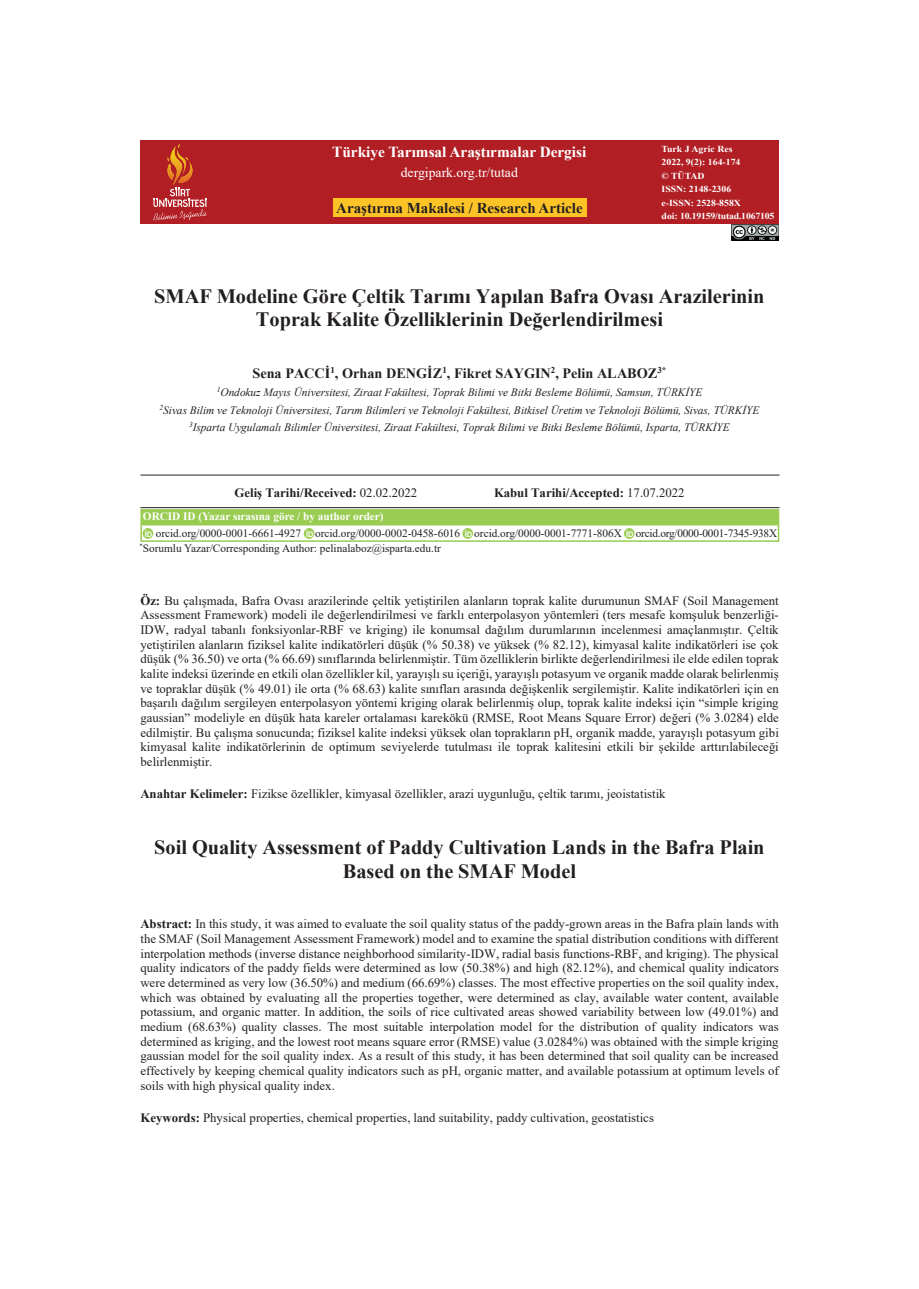
<style>
.page{position:relative;width:919px;height:1289px;background:#fff}
.page>*{position:absolute;margin:0;border:0;box-sizing:border-box;transform-origin:0 0}
.t1{font:700 20.4px/23.2px "Times New Roman";color:#231f20;text-align:center}
.t2{font:700 15.3px "Times New Roman";color:#fff}
.t3{font:700 15px "Times New Roman";color:#231f20}
.t4{font:700 14.25px "Times New Roman";color:#231f20}
.t5{font:13.8px "Times New Roman";color:#fff}
.t6{font:12.75px/14.7px "Times New Roman";letter-spacing:.005em;color:#231f20;text-align:justify}
.t7{font:700 12.75px "Times New Roman";letter-spacing:-.005em;color:#231f20}
.t8{font:italic 11.4px/17.4px "Times New Roman";letter-spacing:-.01em;color:#231f20;text-align:center}
.t9{font:11.4px/13.6px "Times New Roman";letter-spacing:-.01em;color:#231f20}
.t10{font:11.25px "Times New Roman";color:#231f20}
.t11{font:11.25px "Times New Roman";letter-spacing:-.02em;color:#231f20}
.t12{font:700 11.25px "Times New Roman";color:#fff}
.t13{font:700 9.15px/13.5px "Times New Roman";color:#fff;scale:1.06 1}
.t14{font:700 7.5px "Arial";color:#fff}
.s1{font-weight:400}
.s2{font-weight:700}
.s3{font-family:"Arial";font-weight:700;font-size:7.5px;color:#fff}
</style>
<div class="page">
<div style="left:140px;top:140px;width:638px;height:84px;background:#b11f24"></div>
<hr style="left:140px;top:474px;width:639px;height:1px;background:#231f20">
<hr style="left:140px;top:507px;width:639px;height:1px;background:#231f20">
<div style="left:140px;top:509px;width:639px;height:15px;background:#9acc51;border:2px solid #99cc52"></div>
<div style="left:140px;top:524px;width:639px;height:18px;background:#fff;border:2px solid #99cc52"></div>
<div style="left:142px;top:528px;width:11px;height:11px;background:#9ccc52;border-radius:50%"></div>
<div style="left:304px;top:528px;width:10px;height:11px;background:#9ccc52;border-radius:50%"></div>
<div style="left:462px;top:528px;width:11px;height:11px;background:#9ccc52;border-radius:50%"></div>
<div style="left:624px;top:528px;width:10px;height:11px;background:#9ccc52;border-radius:50%"></div>
<svg style="left:153px;top:144px;width:54px;height:76px"></svg>
<img style="left:731px;top:224px;width:47px;height:17px">
<div style="left:333px;top:198px;width:253px;height:19px;background:#fec427"></div>
<p class="t2" style="left:332px;top:141px;width:255px">Türkiye Tarımsal Araştırmalar Dergisi</p>
<p class="t5" style="left:400px;top:162px;width:119px">dergipark.org.tr/tutad</p>
<p class="t3" style="left:336px;top:197px;width:248px">Araştırma Makalesi / Research Article</p>
<p class="t13" style="left:661px;top:141px;width:108px">Turk J Agric Res<br>2022, 9(2): 164-174<br>© TÜTAD<br>ISSN: 2148-2306<br>e-ISSN: 2528-858X<br>doi: 10.19159/tutad.1067105</p>
<h1 class="t1" style="left:154px;top:283px;width:611px">SMAF Modeline Göre Çeltik Tarımı Yapılan Bafra Ovası Arazilerinin<br>Toprak Kalite Özelliklerinin Değerlendirilmesi</h1>
<p class="t4" style="left:252px;top:363px;width:415px">Sena PACCİ<sup>1</sup>, Orhan DENGİZ<sup>1</sup>, Fikret SAYGIN<sup>2</sup>, Pelin ALABOZ<sup>3*</sup></p>
<p class="t8" style="left:159px;top:383px;width:601px"><sup>1</sup>Ondokuz Mayıs Üniversitesi, Ziraat Fakültesi, Toprak Bilimi ve Bitki Besleme Bölümü, Samsun, TÜRKİYE<br><sup>2</sup>Sivas Bilim ve Teknoloji Üniversitesi, Tarım Bilimleri ve Teknoloji Fakültesi, Bitkisel Üretim ve Teknoloji Bölümü, Sivas, TÜRKİYE<br><sup>3</sup>Isparta Uygulamalı Bilimler Üniversitesi, Ziraat Fakültesi, Toprak Bilimi ve Bitki Besleme Bölümü, Isparta, TÜRKİYE</p>
<p class="t7" style="left:234px;top:483px;width:184px">Geliş Tarihi/Received: <span class="s1">02.02.2022</span></p>
<p class="t7" style="left:494px;top:483px;width:192px">Kabul Tarihi/Accepted: <span class="s1">17.07.2022</span></p>
<p class="t9" style="left:140px;top:531px;width:606px">orcid.org/0000-0001-6661-4927; orcid.org/0000-0002-0458-6016; orcid.org/0000-0001-7771-806X; orcid.org/0000-0001-7345-938X <sup>*</sup>Sorumlu Yazar/Corresponding Author: pelinalaboz@isparta.edu.tr</p>
<p class="t6" style="left:140px;top:592px;width:640px"><span class="s2">Öz:</span> Bu çalışmada, Bafra Ovası arazilerinde çeltik yetiştirilen alanların toprak kalite durumunun SMAF (Soil Management Assessment Framework) modeli ile değerlendirilmesi ve farklı enterpolasyon yöntemleri (ters mesafe komşuluk benzerliği-IDW, radyal tabanlı fonksiyonlar-RBF ve kriging) ile konumsal dağılım durumlarının incelenmesi amaçlanmıştır. Çeltik yetiştirilen alanların fiziksel kalite indikatörleri düşük (% 50.38) ve yüksek (% 82.12), kimyasal kalite indikatörleri ise çok düşük (% 36.50) ve orta (% 66.69) sınıflarında belirlenmiştir. Tüm özelliklerin birlikte değerlendirilmesi ile elde edilen toprak kalite indeksi üzerinde en etkili olan özellikler kil, yarayışlı su içeriği, yarayışlı potasyum ve organik madde olarak belirlenmiş ve topraklar düşük (% 49.01) ile orta (% 68.63) kalite sınıfları arasında değişkenlik sergilemiştir. Kalite indikatörleri için en başarılı dağılım sergileyen enterpolasyon yöntemi kriging olarak belirlenmiş olup, toprak kalite indeksi için “simple kriging gaussian” modeliyle en düşük hata kareler ortalaması karekökü (RMSE, Root Means Square Error) değeri (% 3.0284) elde edilmiştir. Bu çalışma sonucunda; fiziksel kalite indeksi yüksek olan toprakların pH, organik madde, yarayışlı potasyum gibi kimyasal kalite indikatörlerinin de optimum seviyelerde tutulması ile toprak kalitesini etkili bir şekilde arttırılabileceği belirlenmiştir.</p>
<p class="t6" style="left:140px;top:785px;width:526px"><span class="s2">Anahtar Kelimeler:</span> Fizikse özellikler, kimyasal özellikler, arazi uygunluğu, çeltik tarımı, jeoistatistik</p>
<h1 class="t1" style="left:154px;top:835px;width:611px">Soil Quality Assessment of Paddy Cultivation Lands in the Bafra Plain<br>Based on the SMAF Model</h1>
<p class="t12" style="left:143px;top:508px;width:242px">ORCID ID (Yazar sırasına göre / by author order)</p>
<p class="t10" style="left:145px;top:525px;width:158px"><span class="s3">İD</span> orcid.org/0000-0001-6661-4927</p>
<p class="t10" style="left:315px;top:525px;width:147px">orcid.org/0000-0002-0458-6016</p>
<p class="t11" style="left:474px;top:525px;width:304px">orcid.org/0000-0001-7771-806X orcid.org/0000-0001-7345-938X</p>
<p class="t14" style="left:306px;top:528px;width:9px">İD</p>
<p class="t14" style="left:464px;top:528px;width:9px">İD</p>
<p class="t14" style="left:626px;top:528px;width:9px">İD</p>
<p class="t10" style="left:140px;top:540px;width:303px"><sup>*</sup>Sorumlu Yazar/Corresponding Author: pelinalaboz@isparta.edu.tr</p>
<p class="t6" style="left:140px;top:916px;width:640px"><span class="s2">Abstract:</span> In this study, it was aimed to evaluate the soil quality status of the paddy-grown areas in the Bafra plain lands with the SMAF (Soil Management Assessment Framework) model and to examine the spatial distribution conditions with different interpolation methods (inverse distance neighborhood similarity-IDW, radial basis functions-RBF, and kriging). The physical quality indicators of the paddy fields were determined as low (50.38%) and high (82.12%), and chemical quality indicators were determined as very low (36.50%) and medium (66.69%) classes. The most effective properties on the soil quality index, which was obtained by evaluating all the properties together, were determined as clay, available water content, available potassium, and organic matter. In addition, the soils of rice cultivated areas showed variability between low (49.01%) and medium (68.63%) quality classes. The most suitable interpolation model for the distribution of quality indicators was determined as kriging, and the lowest root means square error (RMSE) value (3.0284%) was obtained with the simple kriging gaussian model for the soil quality index. As a result of this study, it has been determined that soil quality can be increased effectively by keeping chemical quality indicators such as pH, organic matter, and available potassium at optimum levels of soils with high physical quality index.</p>
<p class="t6" style="left:140px;top:1109px;width:515px"><span class="s2">Keywords:</span> Physical properties, chemical properties, land suitability, paddy cultivation, geostatistics</p>
</div>
